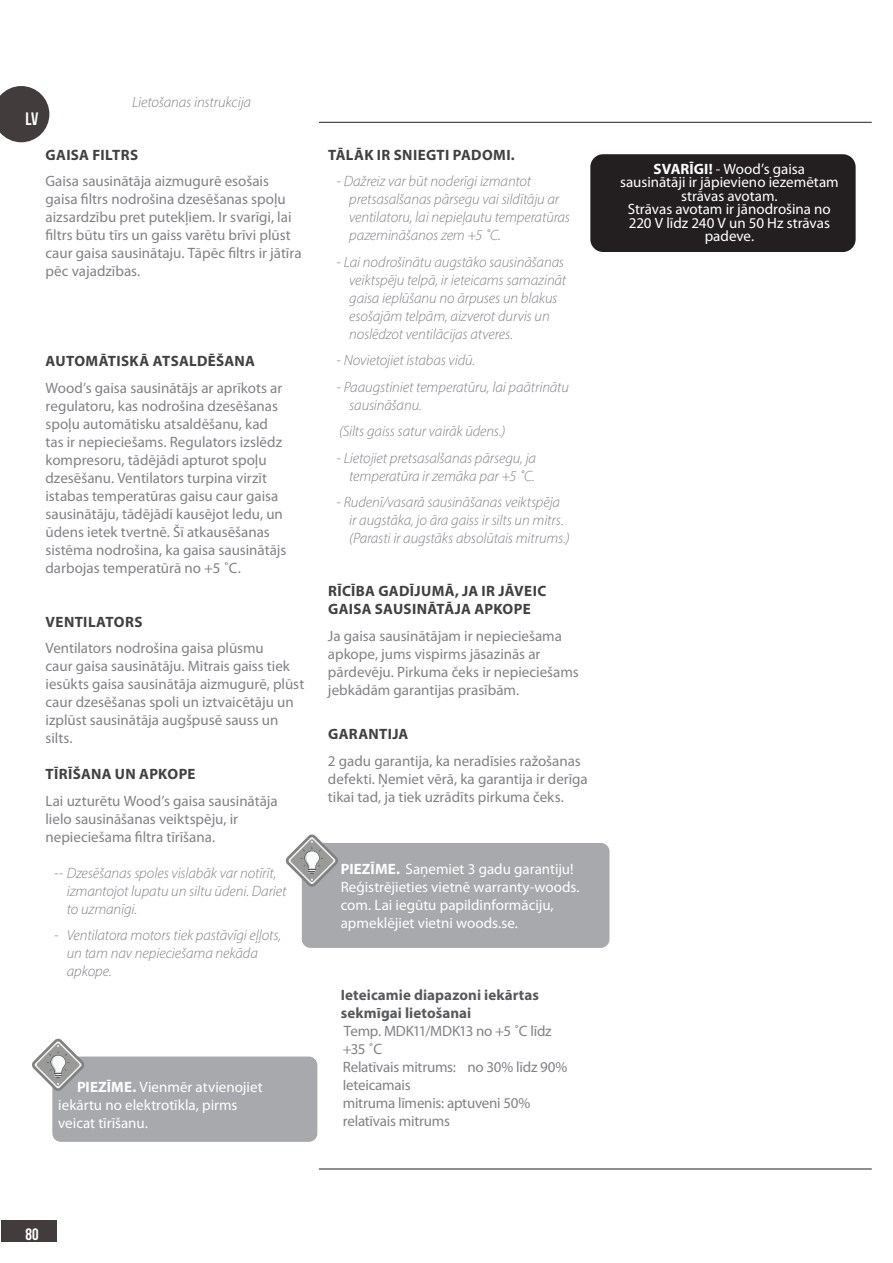
<style>
.page{position:relative;width:893px;height:1263px;background:#fff}
.page>*{position:absolute;margin:0;border:0;box-sizing:border-box;transform-origin:0 0}
.t1{font:18px "Bebas Neue";color:#fff}
.t2{font:16.5px "Bebas Neue";color:#fff}
.Body_Text{font:15px/18px "Myriad Pro";color:#808285}
.Indent_Style{font:italic 300 15px/18px "Myriad Pro";letter-spacing:-.005em;color:#808285}
.Note_Style{font:15px/18px "Myriad Pro";color:#fff}
.body_Header{font:700 15px/18px "Myriad Pro";letter-spacing:.02em;color:#414142}
.Body_Text-2{font:15px/13.5px "Myriad Pro";color:#fff;text-align:center}
.Note_Style-2{font:700 15px/18px "Myriad Pro";letter-spacing:.005em;color:#58595b}
.s1{font-weight:700}
</style>
<div class="page">
<div style="left:1px;top:1220px;width:56px;height:21px;background:#423c3d"></div>
<svg style="left:0;top:86px;width:49px;height:56px;background:#605b5c"></svg>
<hr style="left:319px;top:122px;width:553px;height:1px;background:#231f20">
<hr style="left:319px;top:1168px;width:553px;height:1px;background:#231f20">
<div style="left:302px;top:843px;width:307px;height:105px;background:#a7a9ac;border-radius:9px"></div>
<svg style="left:285px;top:834px;width:53px;height:53px"></svg>
<div style="left:52px;top:1056px;width:265px;height:86px;background:#a7a9ac;border-radius:9px"></div>
<svg style="left:32px;top:1038px;width:53px;height:53px"></svg>
<div style="left:590px;top:154px;width:266px;height:98px;background:#231f20;border-radius:13px"></div>
<p class="Indent_Style" style="left:132px;top:93px;width:121px">Lietošanas instrukcija</p>
<p class="body_Header" style="left:46px;top:145px;width:94px">GAISA FILTRS</p>
<p class="Body_Text" style="left:45px;top:172px;width:258px">Gaisa sausinātāja aizmugurē esošais gaisa filtrs nodrošina dzesēšanas spoļu aizsardzību pret putekļiem. Ir svarīgi, lai filtrs būtu tīrs un gaiss varētu brīvi plūst caur gaisa sausinātaju. Tāpēc filtrs ir jātīra pēc vajadzības.</p>
<p class="t1" style="left:26px;top:109px;width:14px">LV</p>
<p class="body_Header" style="left:46px;top:352px;width:211px">AUTOMĀTISKĀ ATSALDĒŠANA</p>
<p class="Body_Text" style="left:45px;top:379px;width:242px">Wood’s gaisa sausinātājs ar aprīkots ar regulatoru, kas nodrošina dzesēšanas spoļu automātisku atsaldēšanu, kad tas ir nepieciešams. Regulators izslēdz kompresoru, tādējādi apturot spoļu dzesēšanu. Ventilators turpina virzīt istabas temperatūras gaisu caur gaisa sausinātāju, tādējādi kausējot ledu, un ūdens ietek tvertnē. Šī atkausēšanas sistēma nodrošina, ka gaisa sausinātājs darbojas temperatūrā no +5 ˚C.</p>
<p class="body_Header" style="left:46px;top:612px;width:98px">VENTILATORS</p>
<p class="Body_Text" style="left:45px;top:639px;width:260px">Ventilators nodrošina gaisa plūsmu<br>caur gaisa sausinātāju. Mitrais gaiss tiek iesūkts gaisa sausinātāja aizmugurē, plūst caur dzesēšanas spoli un iztvaicētāju un izplūst sausinātāja augšpusē sauss un silts.</p>
<p class="body_Header" style="left:46px;top:765px;width:152px">TĪRĪŠANA UN APKOPE</p>
<p class="Body_Text" style="left:45px;top:792px;width:234px">Lai uzturētu Wood’s gaisa sausinātāja lielo sausināšanas veiktspēju, ir nepieciešama filtra tīrīšana.</p>
<p class="Indent_Style" style="left:67px;top:864px;width:221px;text-indent:-13px">-- Dzesēšanas spoles vislabāk var notīrīt, izmantojot lupatu un siltu ūdeni. Dariet to uzmanīgi.</p>
<p class="Indent_Style" style="left:67px;top:926px;width:216px;text-indent:-13px">- Ventilatora motors tiek pastāvīgi eļļots, un tam nav nepieciešama nekāda apkope.</p>
<p class="Note_Style" style="left:58px;top:1078px;width:206px;text-indent:19px"><span class="s1">PIEZĪME.</span> Vienmēr atvienojiet iekārtu no elektrotīkla, pirms veicat tīrīšanu.</p>
<p class="body_Header" style="left:328px;top:145px;width:188px">TĀLĀK IR SNIEGTI PADOMI.</p>
<p class="Indent_Style" style="left:349px;top:172px;width:222px;text-indent:-13px">- Dažreiz var būt noderīgi izmantot pretsasalšanas pārsegu vai sildītāju ar ventilatoru, lai nepieļautu temperatūras pazemināšanos zem +5 ˚C.</p>
<p class="Indent_Style" style="left:349px;top:253px;width:219px;text-indent:-13px">- Lai nodrošinātu augstāko sausināšanas veiktspēju telpā, ir ieteicams samazināt gaisa ieplūšanu no ārpuses un blakus esošajām telpām, aizverot durvis un noslēdzot ventilācijas atveres.</p>
<p class="Indent_Style" style="left:336px;top:351px;width:140px">- Novietojiet istabas vidū.</p>
<p class="Indent_Style" style="left:349px;top:378px;width:221px;text-indent:-13px">- Paaugstiniet temperatūru, lai paātrinātu sausināšanu.</p>
<p class="Indent_Style" style="left:339px;top:422px;width:168px">(Silts gaiss satur vairāk ūdens.)</p>
<p class="Indent_Style" style="left:336px;top:449px;width:201px;text-align:right">- Lietojiet pretsasalšanas pārsegu, ja temperatūra ir zemāka par +5 ˚C.</p>
<p class="Indent_Style" style="left:349px;top:493px;width:222px;text-indent:-13px">- Rudenī/vasarā sausināšanas veiktspēja ir augstāka, jo āra gaiss ir silts un mitrs. (Parasti ir augstāks absolūtais mitrums.)</p>
<p class="body_Header" style="left:328px;top:582px;width:220px">RĪCĪBA GADĪJUMĀ, JA IR JĀVEIC<br>GAISA SAUSINĀTĀJA APKOPE</p>
<p class="Body_Text" style="left:328px;top:627px;width:252px">Ja gaisa sausinātājam ir nepieciešama apkope, jums vispirms jāsazinās ar pārdevēju. Pirkuma čeks ir nepieciešams jebkādām garantijas prasībām.</p>
<p class="body_Header" style="left:328px;top:725px;width:82px">GARANTIJA</p>
<p class="Body_Text" style="left:328px;top:752px;width:261px">2 gadu garantija, ka neradīsies ražošanas defekti. Ņemiet vērā, ka garantija ir derīga tikai tad, ja tiek uzrādīts pirkuma čeks.</p>
<p class="Note_Style" style="left:341px;top:860px;width:240px"><span class="s1">PIEZĪME.</span> Saņemiet 3 gadu garantiju!<br>Reģistrējieties vietnē warranty-woods. com. Lai iegūtu papildinformāciju, apmeklējiet vietni woods.se.</p>
<p class="Note_Style-2" style="left:341px;top:985px;width:200px">Ieteicamie diapazoni iekārtas sekmīgai lietošanai</p>
<p class="Body_Text" style="left:343px;top:1022px;width:210px">Temp. MDK11/MDK13 no +5 ˚C līdz +35 ˚C</p>
<p class="Body_Text" style="left:343px;top:1058px;width:226px">Relatīvais mitrums: no 30% līdz 90%</p>
<p class="Body_Text" style="left:343px;top:1076px;width:69px">Ieteicamais</p>
<p class="Body_Text" style="left:343px;top:1094px;width:189px">mitruma līmenis: aptuveni 50% relatīvais mitrums</p>
<p class="Body_Text-2" style="left:620px;top:162px;width:220px"><span class="s1">SVARĪGI!</span> - Wood’s gaisa sausinātāji ir jāpievieno iezemētam strāvas avotam.</p>
<p class="Body_Text-2" style="left:628px;top:203px;width:204px">Strāvas avotam ir jānodrošina no<br>220 V līdz 240 V un 50 Hz strāvas padeve.</p>
<p class="t2" style="left:26px;top:1225px;width:15px">80</p>
</div>
